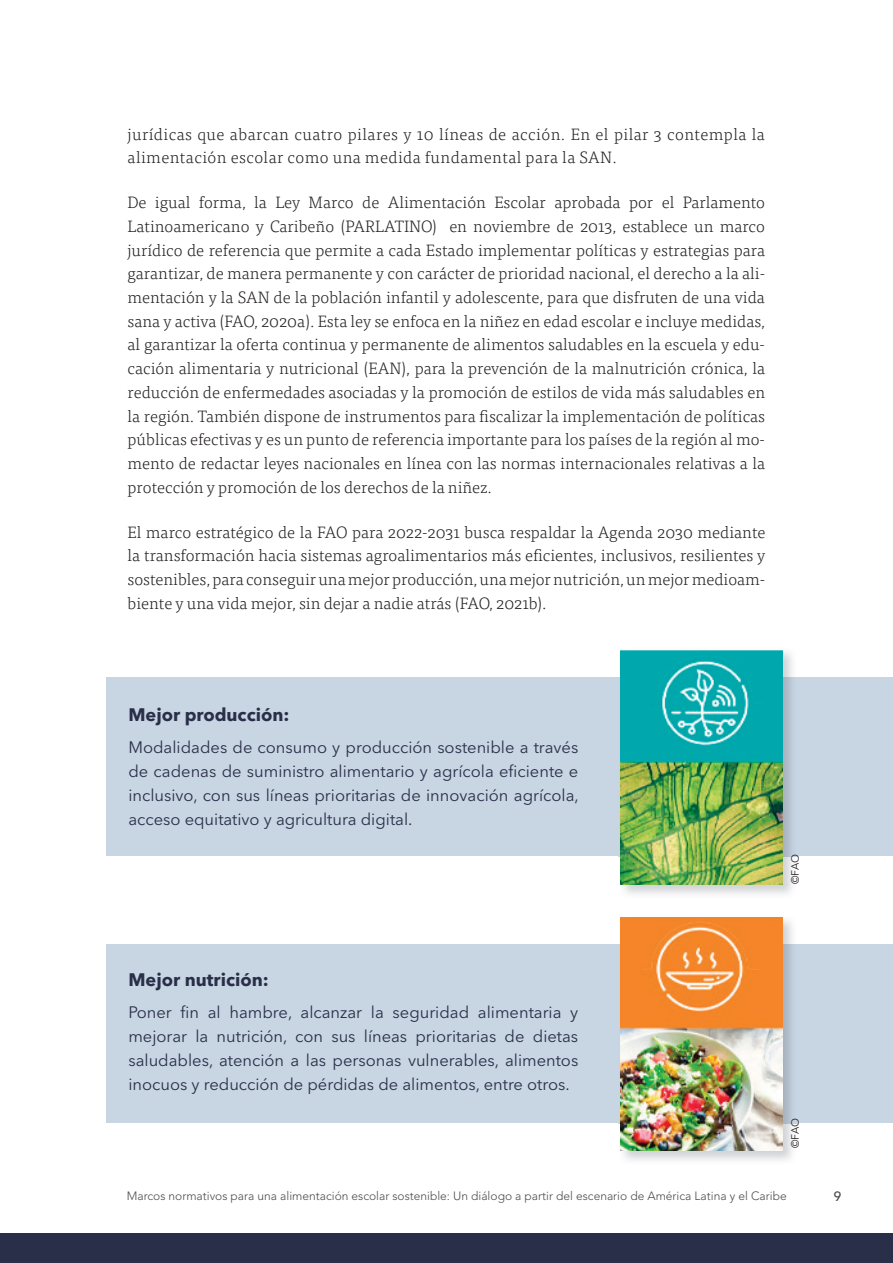
<style>
.page{position:relative;width:893px;height:1263px;background:#fff}
.page>*{position:absolute;margin:0;border:0;box-sizing:border-box;transform-origin:0 0}
.t1{font:700 18px "Avenir Next LT Pro";color:#2a2f49}
.t2{font:300 16.5px/23.7px "Tisa OT";letter-spacing:.025em;color:#231f20;text-align:justify}
.t3{font:16.5px/24px "Avenir Next LT Pro";color:#2a2f49;text-align:justify}
.t4{font:500 13.5px "Avenir";color:#4b4c4d}
.t5{font:300 12px "Avenir";color:#4b4c4d}
.t6{font:10.5px "Avenir Next LT Pro";letter-spacing:-.025em;color:#231f20}
</style>
<div class="page">
<div style="left:0;top:1233px;width:893px;height:30px;background:#2a2f49"></div>
<div style="left:106px;top:944px;width:787px;height:179px;background:#c8d5e3"></div>
<div style="left:106px;top:678px;width:787px;height:178px;background:#c8d5e3"></div>
<img style="left:618px;top:917px;width:179px;height:244px">
<img style="left:618px;top:944px;width:179px;height:179px">
<img style="left:621px;top:917px;width:161px;height:233px">
<img style="left:618px;top:650px;width:179px;height:244px">
<img style="left:618px;top:678px;width:179px;height:178px">
<img style="left:621px;top:650px;width:161px;height:234px">
<p class="t2" style="left:128px;top:122px;width:639px">jurídicas que abarcan cuatro pilares y 10 líneas de acción. En el pilar 3 contempla la alimentación escolar como una medida fundamental para la SAN.</p>
<p class="t2" style="left:128px;top:191px;width:639px">De igual forma, la Ley Marco de Alimentación Escolar aprobada por el Parlamento Latinoamericano y Caribeño (PARLATINO) en noviembre de 2013, establece un marco jurídico de referencia que permite a cada Estado implementar políticas y estrategias para garantizar, de manera permanente y con carácter de prioridad nacional, el derecho a la ali&shy;mentación y la SAN de la población infantil y adolescente, para que disfruten de una vida sana y activa (FAO, 2020a). Esta ley se enfoca en la niñez en edad escolar e incluye medidas, al garantizar la oferta continua y permanente de alimentos saludables en la escuela y edu&shy;cación alimentaria y nutricional (EAN), para la prevención de la malnutrición crónica, la reducción de enfermedades asociadas y la promoción de estilos de vida más saludables en la región. También dispone de instrumentos para fiscalizar la implementación de políticas públicas efectivas y es un punto de referencia importante para los países de la región al mo&shy;mento de redactar leyes nacionales en línea con las normas internacionales relativas a la protección y promoción de los derechos de la niñez.</p>
<p class="t2" style="left:128px;top:520px;width:639px">El marco estratégico de la FAO para 2022-2031 busca respaldar la Agenda 2030 mediante la transformación hacia sistemas agroalimentarios más eficientes, inclusivos, resilientes y sostenibles, para conseguir una mejor producción, una mejor nutrición, un mejor medioam&shy;biente y una vida mejor, sin dejar a nadie atrás (FAO, 2021b).</p>
<p class="t1" style="left:128px;top:704px;width:163px">Mejor producción:</p>
<p class="t3" style="left:128px;top:736px;width:452px">Modalidades de consumo y producción sostenible a través de cadenas de suministro alimentario y agrícola eficiente e inclusivo, con sus líneas prioritarias de innovación agrícola, acceso equitativo y agricultura digital.</p>
<p class="t1" style="left:128px;top:968px;width:142px">Mejor nutrición:</p>
<p class="t3" style="left:128px;top:1000px;width:451px">Poner fin al hambre, alcanzar la seguridad alimentaria y mejorar la nutrición, con sus líneas prioritarias de dietas saludables, atención a las personas vulnerables, alimentos inocuos y reducción de pérdidas de alimentos, entre otros.</p>
<p class="t6" style="left:789px;top:884px;width:32px;rotate:-90deg">©FAO</p>
<p class="t6" style="left:789px;top:1148px;width:32px;rotate:-90deg">©FAO</p>
<p class="t5" style="left:127px;top:1188px;width:661px">Marcos normativos para una alimentación escolar sostenible: Un diálogo a partir del escenario de América Latina y el Caribe</p>
<p class="t4" style="left:834px;top:1188px;width:9px">9</p>
</div>
